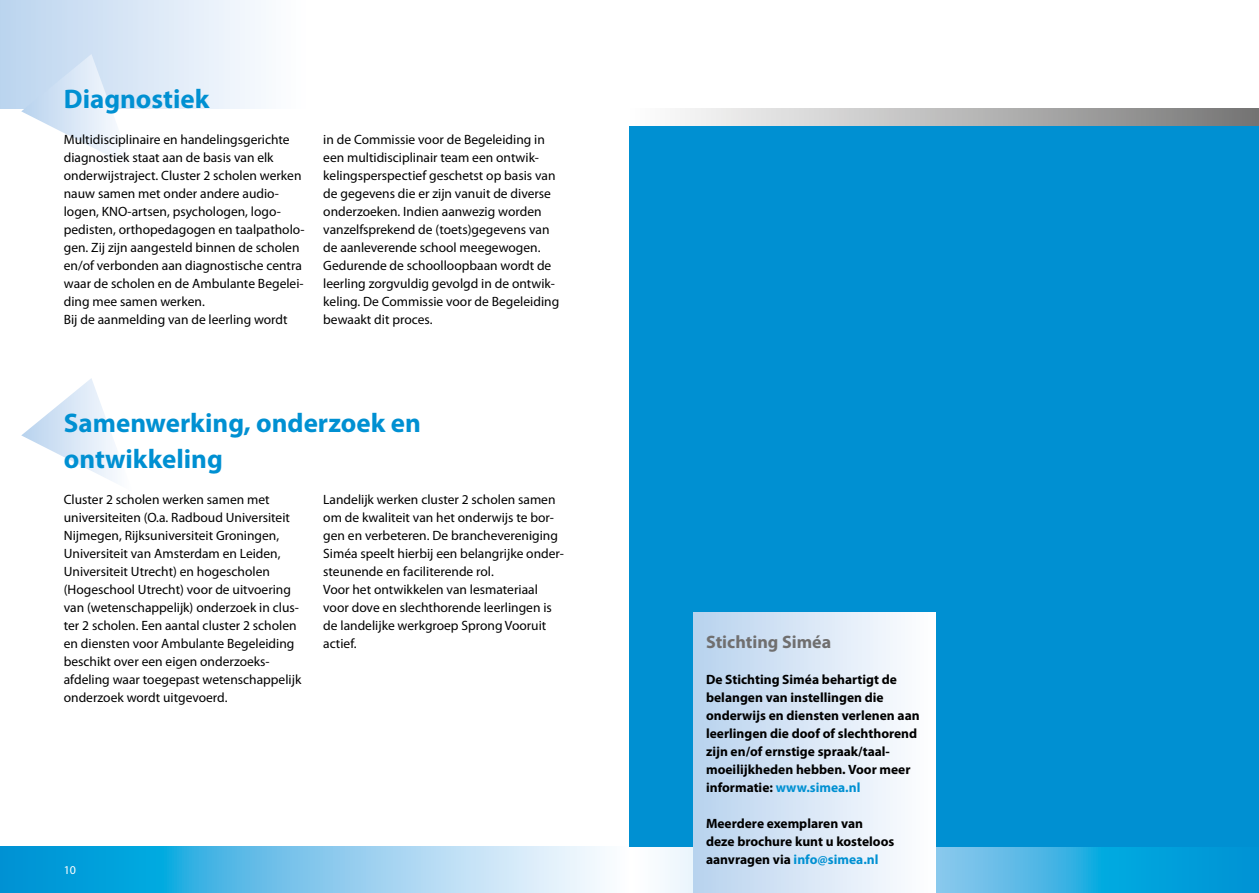
<style>
.page{position:relative;width:1259px;height:893px;background:#fff}
.page>*{position:absolute;margin:0;border:0;box-sizing:border-box;transform-origin:0 0}
.t1{font:700 27px/36px "Myriad Pro";color:#0090d2}
.t2{font:700 18px "Myriad Pro";color:#706f6f}
.t3{font:13.5px/18px "Myriad Pro";color:#000}
.t4{font:700 13.5px/18px "Myriad Pro";color:#000}
.t5{font:12px "Myriad Pro";color:#fff}
.s1{color:#0090d2}
</style>
<div class="page">
<svg style="left:0;top:846px;width:602px;height:47px;background:#6ec3e9"></svg>
<div style="left:0;top:0;width:306px;height:108px;background:linear-gradient(to right,#bbd4ef,#fff)"></div>
<svg style="left:629px;top:846px;width:630px;height:47px;background:#4db9e5"></svg>
<div style="left:629px;top:108px;width:630px;height:18px;background:linear-gradient(to right,#fff,#777776)"></div>
<div style="left:629px;top:126px;width:630px;height:720px;background:#0090d2"></div>
<div style="left:693px;top:612px;width:242px;height:281px;background:linear-gradient(to right,#b8d2ee,#fffeff)"></div>
<svg style="left:21px;top:378px;width:96px;height:105px"></svg>
<svg style="left:21px;top:54px;width:112px;height:105px"></svg>
<h1 class="t1" style="left:64px;top:80px;width:147px">Diagnostiek</h1>
<p class="t3" style="left:64px;top:130px;width:242px">Multidisciplinaire en handelingsgerichte diagnostiek staat aan de basis van elk onderwijstraject. Cluster 2 scholen werken nauw samen met onder andere audio&shy;logen, KNO-artsen, psychologen, logo&shy;pedisten, orthopedagogen en taalpatholo&shy;gen. Zij zijn aangesteld binnen de scholen en/of verbonden aan diagnostische centra waar de scholen en de Ambulante Begelei&shy;ding mee samen werken.<br>Bij de aanmelding van de leerling wordt</p>
<p class="t3" style="left:323px;top:130px;width:237px">in de Commissie voor de Begeleiding in een multidisciplinair team een ontwik&shy;kelingsperspectief geschetst op basis van de gegevens die er zijn vanuit de diverse onderzoeken. Indien aanwezig worden vanzelfsprekend de (toets)gegevens van de aanleverende school meegewogen.<br>Gedurende de schoolloopbaan wordt de leerling zorgvuldig gevolgd in de ontwik&shy;keling. De Commissie voor de Begeleiding bewaakt dit proces.</p>
<h1 class="t1" style="left:64px;top:404px;width:359px">Samenwerking, onderzoek en ontwikkeling</h1>
<p class="t3" style="left:323px;top:490px;width:242px">Landelijk werken cluster 2 scholen samen om de kwaliteit van het onderwijs te bor&shy;gen en verbeteren. De branchevereniging Siméa speelt hierbij een belangrijke onder&shy;steunende en faciliterende rol.<br>Voor het ontwikkelen van lesmateriaal voor dove en slechthorende leerlingen is de landelijke werkgroep Sprong Vooruit actief.</p>
<p class="t3" style="left:64px;top:490px;width:239px">Cluster 2 scholen werken samen met universiteiten (O.a. Radboud Universiteit Nijmegen, Rijksuniversiteit Groningen, Universiteit van Amsterdam en Leiden, Universiteit Utrecht) en hogescholen (Hogeschool Utrecht) voor de uitvoering van (wetenschappelijk) onderzoek in clus&shy;ter 2 scholen. Een aantal cluster 2 scholen en diensten voor Ambulante Begeleiding beschikt over een eigen onderzoeks&shy;afdeling waar toegepast wetenschappelijk onderzoek wordt uitgevoerd.</p>
<p class="t5" style="left:64px;top:863px;width:14px">10</p>
<h2 class="t2" style="left:706px;top:630px;width:127px">Stichting Siméa</h2>
<p class="t4" style="left:706px;top:670px;width:215px">De Stichting Siméa behartigt de belangen van instellingen die onderwijs en diensten verlenen aan leerlingen die doof of slechthorend zijn en/of ernstige spraak/taal&shy;moeilijkheden hebben. Voor meer informatie: <span class="s1">www.simea.nl</span></p>
<p class="t4" style="left:706px;top:814px;width:190px">Meerdere exemplaren van deze brochure kunt u kosteloos aanvragen via <span class="s1">info@simea.nl</span></p>
</div>
